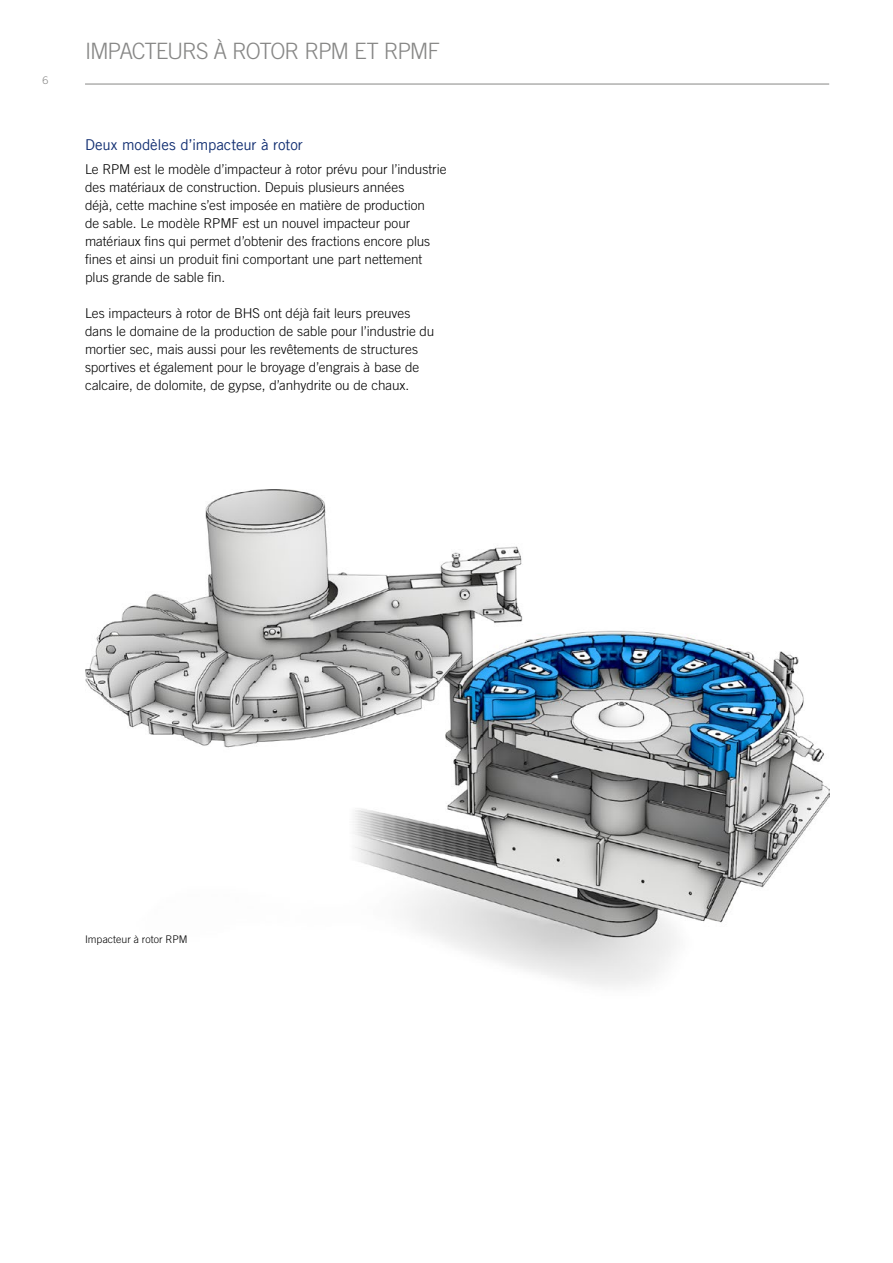
<style>
.page{position:relative;width:893px;height:1263px;background:#fff}
.page>*{position:absolute;margin:0;border:0;box-sizing:border-box;transform-origin:0 0}
.t1{font:300 22.5px "Trade Gothic LT Com";letter-spacing:-.055em;color:#878786}
.t2{font:15px "Trade Gothic LT Com";letter-spacing:-.005em;color:#122f72}
.t3{font:300 13.5px/18px "Trade Gothic LT Com";color:#000}
.t4{font:300 10.5px "Trade Gothic LT Com";letter-spacing:.005em;color:#000}
.t5{font:300 10.5px "Trade Gothic LT Com";color:#878786}
</style>
<div class="page">
<img style="left:85px;top:489px;width:744px;height:497px">
<hr style="left:85px;top:84px;width:744px;height:1px;background:#878786">
<p class="t5" style="left:43px;top:74px;width:7px">6</p>
<h1 class="t1" style="left:85px;top:37px;width:356px">IMPACTEURS À ROTOR RPM ET RPMF</h1>
<p class="t2" style="left:85px;top:136px;width:219px">Deux modèles d’impacteur à rotor</p>
<p class="t3" style="left:85px;top:160px;width:363px">Le RPM est le modèle d’impacteur à rotor prévu pour l’industrie des matériaux de construction. Depuis plusieurs années<br>déjà, cette machine s’est imposée en matière de production<br>de sable. Le modèle RPMF est un nouvel impacteur pour matériaux fins qui permet d’obtenir des fractions encore plus fines et ainsi un produit fini comportant une part nettement plus grande de sable fin.</p>
<p class="t3" style="left:85px;top:304px;width:351px">Les impacteurs à rotor de BHS ont déjà fait leurs preuves dans le domaine de la production de sable pour l’industrie du mortier sec, mais aussi pour les revêtements de structures sportives et également pour le broyage d’engrais à base de calcaire, de dolomite, de gypse, d’anhydrite ou de chaux.</p>
<p class="t4" style="left:85px;top:933px;width:104px">Impacteur à rotor RPM</p>
</div>
